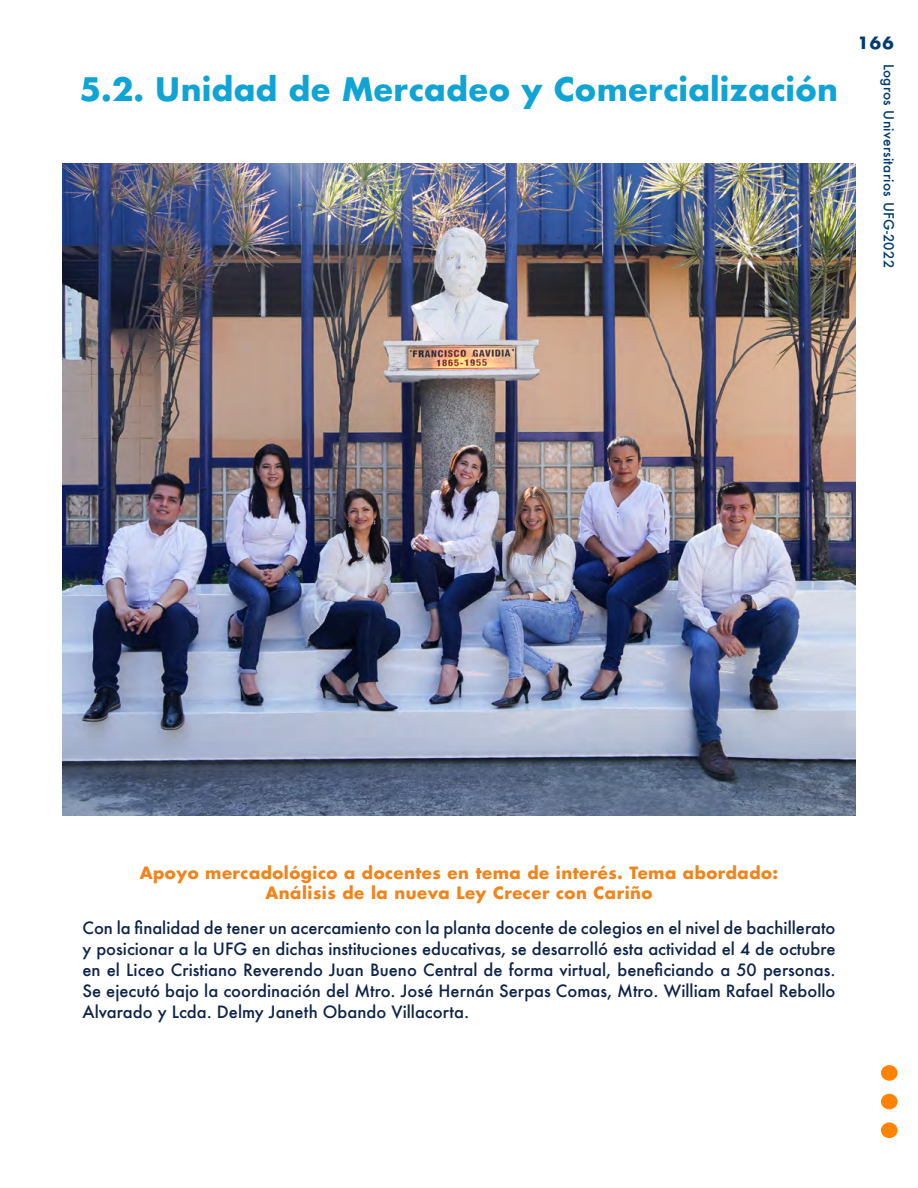
<style>
.page{position:relative;width:918px;height:1188px;background:#fff}
.page>*{position:absolute;margin:0;border:0;box-sizing:border-box;transform-origin:0 0}
.t1{font:700 31.5px "Futura";color:#10a4d4}
.t2{font:500 16.5px/21px "Futura";color:#0e2349;text-align:justify}
.t3{font:700 16.5px/19.8px "Futura LT";letter-spacing:.03em;color:#f1841a;text-align:center}
.t4{font:700 16.5px "Futura LT";color:#003b70}
.t5{font:500 13.5px "Futura";letter-spacing:.02em;color:#003b70}
.s1{color:#fff}
</style>
<div class="page">
<div style="left:881px;top:1065px;width:17px;height:16px;background:#ff8300;border-radius:50%"></div>
<div style="left:881px;top:1094px;width:17px;height:15px;background:#ff8300;border-radius:50%"></div>
<div style="left:881px;top:1122px;width:17px;height:16px;background:#ff8300;border-radius:50%"></div>
<img style="left:62px;top:164px;width:794px;height:652px">
<h1 class="t1" style="left:80px;top:67px;width:760px">5.2. Unidad de Mercadeo y Comercialización</h1>
<p class="t4" style="left:857px;top:32px;width:38px">166</p>
<p class="t5" style="left:898px;top:64px;width:237px;rotate:90deg">Logros Universitarios UFG-2022<span class="s1">1021</span></p>
<p class="t3" style="left:140px;top:863px;width:640px">Apoyo mercadológico a docentes en tema de interés. Tema abordado:<br>Análisis de la nueva Ley Crecer con Cariño</p>
<p class="t2" style="left:82px;top:918px;width:755px">Con la finalidad de tener un acercamiento con la planta docente de colegios en el nivel de bachillerato y posicionar a la UFG en dichas instituciones educativas, se desarrolló esta actividad el 4 de octubre en el Liceo Cristiano Reverendo Juan Bueno Central de forma virtual, beneficiando a 50 personas.<br>Se ejecutó bajo la coordinación del Mtro. José Hernán Serpas Comas, Mtro. William Rafael Rebollo Alvarado y Lcda. Delmy Janeth Obando Villacorta.</p>
</div>
